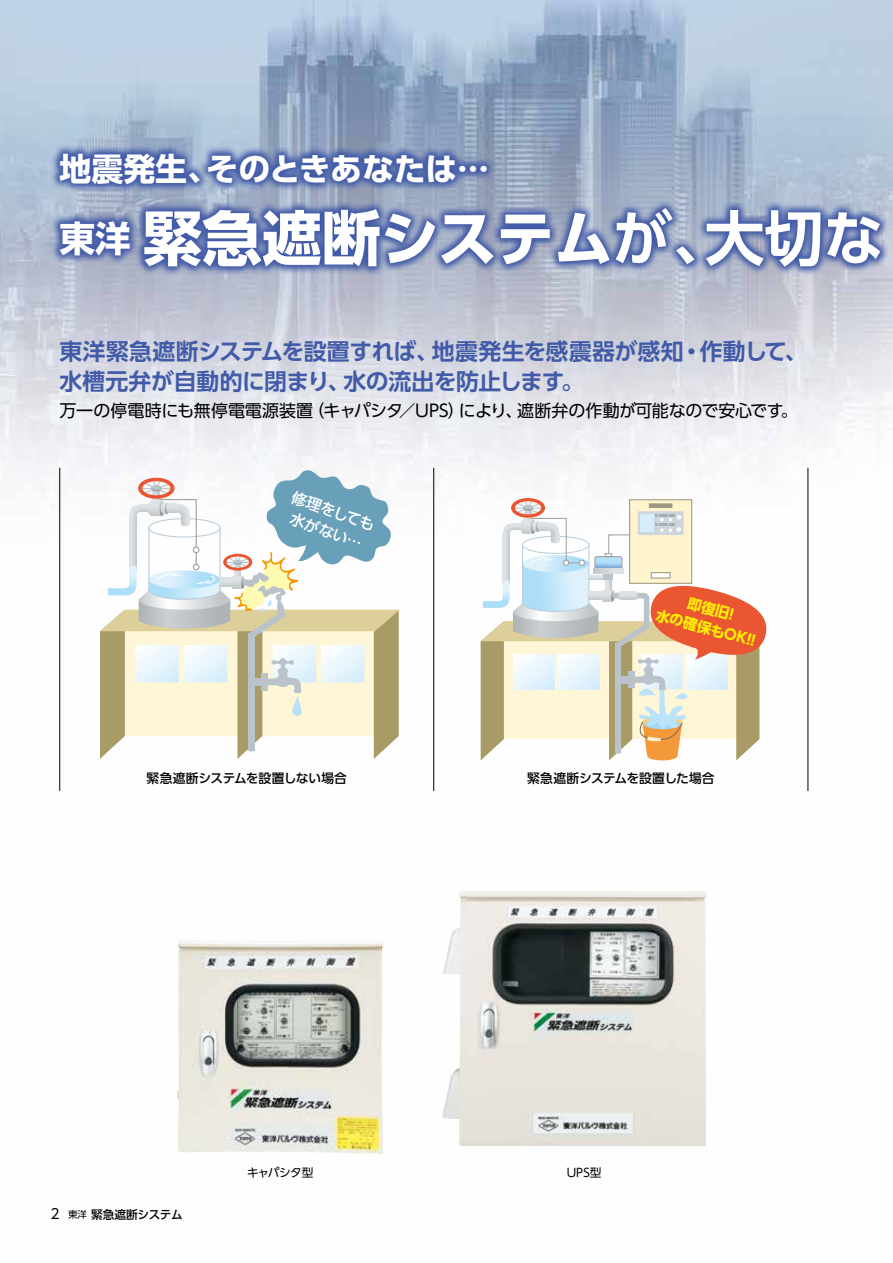
<style>
.page{position:relative;width:893px;height:1263px;background:#fff}
.page>*{position:absolute;margin:0;border:0;box-sizing:border-box;transform-origin:0 0}
.t1{font:700 59.55px "UD Shin Go Pr 6";letter-spacing:-.02em;color:#fff}
.t2{font:700 31.95px "UD Shin Go Pr 6";letter-spacing:-.005em;color:#fff}
.t3{font:700 22.8px/29.7px "UD Shin Go Pr 6 De";letter-spacing:-.01em;color:#425ba8}
.t4{font:16.95px "UD Shin Go Pr 6";letter-spacing:-.01em;color:#000}
.t5{font:500 15.3px/21px "UD Shin Go Pr 6";color:#fff;text-align:center}
.t6{font:700 14.25px/19.6px "UD Shin Go Pr 6";color:#fff100;text-align:center}
.t7{font:500 12.75px "UD Shin Go Pr 6";letter-spacing:-.01em;color:#000}
.t8{font:500 11.7px "UD Shin Go Pr 6";letter-spacing:-.03em;color:#000}
.t9{font:11.7px "UD Shin Go Pr 6";letter-spacing:-.03em;color:#000}
.s1{font-family:"UD Shin Go Pr 6 De"}
.s2{font-weight:400;font-size:13.8px}
.s3{font-weight:400;font-size:9.6px}
</style>
<div class="page">
<img style="left:0;top:0;width:893px;height:1147px">
<svg style="left:100px;top:470px;width:300px;height:289px"></svg>
<svg style="left:481px;top:498px;width:288px;height:262px"></svg>
<img style="left:177px;top:941px;width:206px;height:213px">
<img style="left:442px;top:891px;width:264px;height:255px">
<hr style="left:433px;top:468px;width:1px;height:323px;background:#000">
<hr style="left:808px;top:468px;width:1px;height:323px;background:#000">
<hr style="left:59px;top:468px;width:1px;height:323px;background:#000">
<svg style="left:51px;top:144px;width:842px;height:132px;background:#a2b3ca"></svg>
<svg style="left:51px;top:144px;width:445px;height:49px;background:#677db4"></svg>
<svg style="left:51px;top:199px;width:838px;height:77px;background:#7082b6"></svg>
<h2 class="t2" style="left:60px;top:143px;width:431px">地震発生、そのときあなたは…</h2>
<h1 class="t1" style="left:60px;top:189px;width:825px"><sup>東洋</sup> 緊急遮断システム<span class="s1">が、大切な</span></h1>
<p class="t3" style="left:60px;top:336px;width:749px">東洋緊急遮断システムを設置すれば、地震発生を感震器が感知・作動して、水槽元弁が自動的に閉まり、水の流出を防止します。</p>
<p class="t4" style="left:60px;top:397px;width:740px">万一の停電時にも無停電電源装置（キャパシタ／UPS）により、遮断弁の作動が可能なので安心です。</p>
<p class="t5" style="left:296px;top:486px;width:89px;rotate:20deg">修理をしても水がない…</p>
<p class="t6" style="left:664px;top:586px;width:104px;rotate:15deg">即復旧!<br>水の確保もOK!!</p>
<p class="t7" style="left:147px;top:768px;width:202px">緊急遮断システムを設置しない場合</p>
<p class="t7" style="left:527px;top:768px;width:189px">緊急遮断システムを設置した場合</p>
<p class="t8" style="left:50px;top:1204px;width:134px"><span class="s2">2</span> <span class="s3">東洋</span> 緊急遮断システム</p>
<p class="t9" style="left:247px;top:1162px;width:68px">キャパシタ型</p>
<p class="t9" style="left:567px;top:1162px;width:36px">UPS型</p>
</div>
